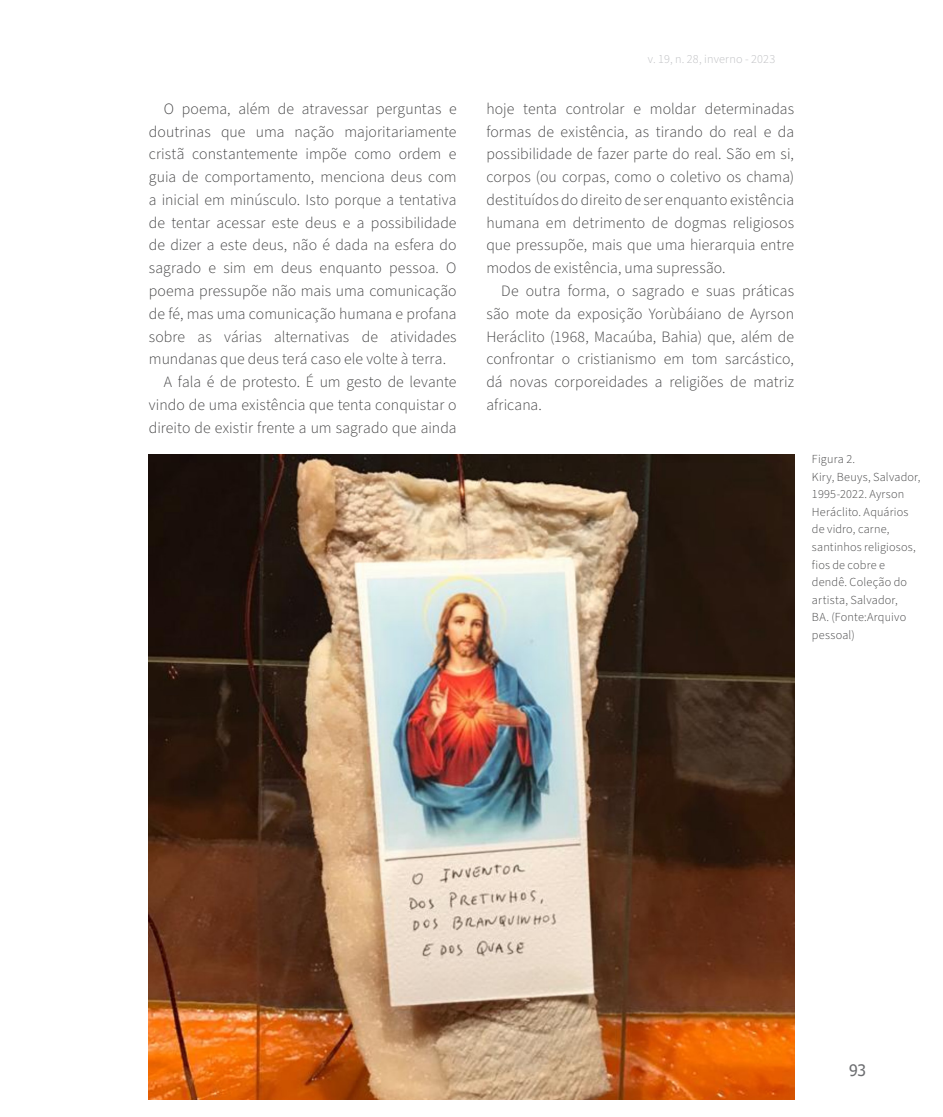
<style>
.page{position:relative;width:943px;height:1117px;background:#fff}
.page>*{position:absolute;margin:0;border:0;box-sizing:border-box;transform-origin:0 0}
.Texto_corrido{font:300 15.75px/22.8px "Source Sans Pro";letter-spacing:.005em;color:#3e3e3f;text-align:justify}
.t1{font:15.75px "Tahoma";color:#6c6d70}
.Legenda_Foto{font:300 12.25px/17.5px "Source Sans Pro";letter-spacing:.015em;color:#3e3e3f}
.t2{font:300 12.25px "Source Sans Pro";letter-spacing:.015em;color:#bcbdc0}
</style>
<div class="page">
<img style="left:149px;top:454px;width:645px;height:645px">
<p class="Texto_corrido" style="left:149px;top:98px;width:309px;text-indent:15px">O poema, além de atravessar perguntas e doutrinas que uma nação majoritariamente cristã constantemente impõe como ordem e guia de comportamento, menciona deus com a inicial em minúsculo. Isto porque a tentativa de tentar acessar este deus e a possibilidade de dizer a este deus, não é dada na esfera do sagrado e sim em deus enquanto pessoa. O poema pressupõe não mais uma comunicação de fé, mas uma comunicação humana e profana sobre as várias alternativas de atividades mundanas que deus terá caso ele volte à terra.</p>
<p class="Texto_corrido" style="left:149px;top:371px;width:309px;text-indent:15px">A fala é de protesto. É um gesto de levante vindo de uma existência que tenta conquistar o direito de existir frente a um sagrado que ainda</p>
<p class="t2" style="left:648px;top:51px;width:129px">v. 19, n. 28, inverno - 2023</p>
<p class="Texto_corrido" style="left:486px;top:98px;width:309px">hoje tenta controlar e moldar determinadas formas de existência, as tirando do real e da possibilidade de fazer parte do real. São em si, corpos (ou corpas, como o coletivo os chama) destituídos do direito de ser enquanto existência humana em detrimento de dogmas religiosos que pressupõe, mais que uma hierarquia entre modos de existência, uma supressão.</p>
<p class="Texto_corrido" style="left:486px;top:280px;width:309px;text-indent:15px">De outra forma, o sagrado e suas práticas são mote da exposição Yorùbáiano de Ayrson Heráclito (1968, Macaúba, Bahia) que, além de confrontar o cristianismo em tom sarcástico, dá novas corporeidades a religiões de matriz africana.</p>
<p class="Legenda_Foto" style="left:812px;top:451px;width:45px">Figura 2.</p>
<p class="Legenda_Foto" style="left:812px;top:468px;width:110px">Kiry, Beuys, Salvador,<br>1995-2022. Ayrson<br>Heráclito. Aquários de vidro, carne, santinhos religiosos, fios de cobre e dendê. Coleção do artista, Salvador,<br>BA. (Fonte:Arquivo pessoal)</p>
<p class="t1" style="left:849px;top:1059px;width:18px">93</p>
</div>
